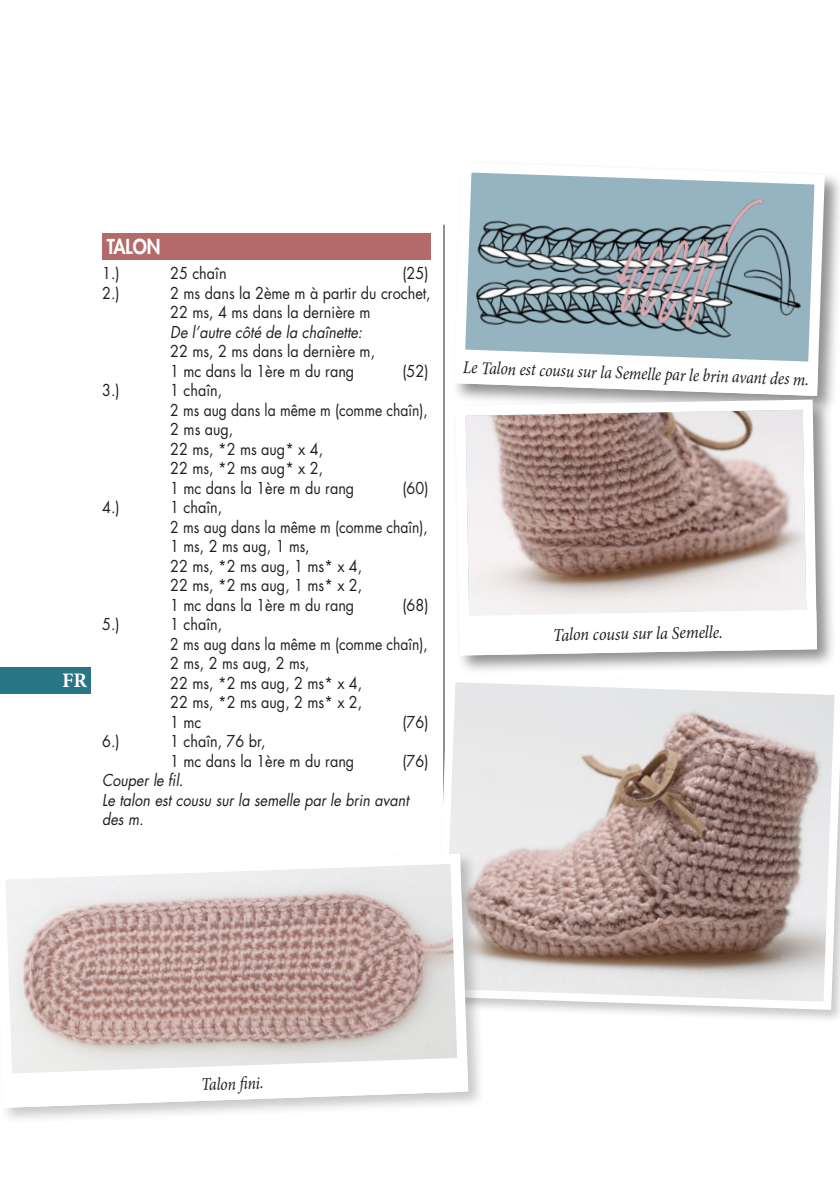
<style>
.page{position:relative;width:840px;height:1191px;background:#fff}
.page>*{position:absolute;margin:0;border:0;box-sizing:border-box;transform-origin:0 0}
.t1{font:700 20.6px "Minion Pro";color:#fff}
.t2{font:800 20px "Futura Std";color:#fff;scale:.9 1}
.t3{font:italic 18px "Minion Pro";color:#231f20;scale:.87 1}
.t4{font:italic 18px "Minion Pro";color:#231f20;scale:.9 1}
.t5{font:16px/19.4px "Futura Std";color:#231f20;scale:.9 1}
.t6{font:italic 16px/19.6px "Futura Std";color:#231f20;scale:.9 1}
</style>
<div class="page">
<hr style="left:443px;top:225px;width:1px;height:737px;background:#231f20">
<div style="left:102px;top:233px;width:328px;height:26px;background:#b26b6a"></div>
<svg style="left:443px;top:670px;width:396px;height:344px"></svg>
<div style="left:0;top:851px;width:485px;height:274px;background:#231f20;opacity:.24"></div>
<svg style="left:0;top:848px;width:450px;height:265px"></svg>
<svg style="left:2px;top:1057px;width:448px;height:50px"></svg>
<div style="left:451px;top:160px;width:388px;height:255px;background:#231f20;opacity:.5"></div>
<svg style="left:451px;top:160px;width:378px;height:236px"></svg>
<svg style="left:454px;top:349px;width:363px;height:45px"></svg>
<div style="left:452px;top:396px;width:383px;height:279px;background:#231f20;opacity:.5"></div>
<svg style="left:450px;top:394px;width:371px;height:731px"></svg>
<svg style="left:459px;top:610px;width:357px;height:45px"></svg>
<div style="left:0;top:666px;width:91px;height:27px;background:#287586"></div>
<p class="t1" style="left:57px;top:666px;width:31px">UKFR</p>
<p class="t2" style="left:107px;top:234px;width:61px">TALON</p>
<p class="t5" style="left:102px;top:264px;width:21px">1.)</p>
<p class="t5" style="left:170px;top:264px;width:64px">25 chaîn</p>
<p class="t5" style="left:402px;top:264px;width:30px">(25)</p>
<p class="t5" style="left:102px;top:283px;width:21px">2.)</p>
<p class="t5" style="left:170px;top:283px;width:291px">2 ms dans la 2ème m à partir du crochet,<br>22 ms, 4 ms dans la dernière m</p>
<p class="t6" style="left:170px;top:322px;width:215px">De l’autre côté de la chaînette:</p>
<p class="t5" style="left:170px;top:341px;width:229px">22 ms, 2 ms dans la dernière m,<br>1 mc dans la 1ère m du rang</p>
<p class="t5" style="left:402px;top:361px;width:30px">(52)</p>
<p class="t5" style="left:102px;top:381px;width:21px">3.)</p>
<p class="t5" style="left:170px;top:381px;width:287px">1 chaîn,<br>2 ms aug dans la même m (comme chaîn),<br>2 ms aug,<br>22 ms, *2 ms aug* x 4,<br>22 ms, *2 ms aug* x 2,<br>1 mc dans la 1ère m du rang</p>
<p class="t5" style="left:402px;top:478px;width:30px">(60)</p>
<p class="t5" style="left:102px;top:498px;width:21px">4.)</p>
<p class="t5" style="left:170px;top:498px;width:287px">1 chaîn,<br>2 ms aug dans la même m (comme chaîn),<br>1 ms, 2 ms aug, 1 ms,<br>22 ms, *2 ms aug, 1 ms* x 4,<br>22 ms, *2 ms aug, 1 ms* x 2,<br>1 mc dans la 1ère m du rang</p>
<p class="t5" style="left:402px;top:595px;width:30px">(68)</p>
<p class="t5" style="left:102px;top:615px;width:21px">5.)</p>
<p class="t5" style="left:170px;top:615px;width:287px">1 chaîn,<br>2 ms aug dans la même m (comme chaîn),<br>2 ms, 2 ms aug, 2 ms,<br>22 ms, *2 ms aug, 2 ms* x 4,<br>22 ms, *2 ms aug, 2 ms* x 2,<br>1 mc</p>
<p class="t5" style="left:402px;top:712px;width:30px">(76)</p>
<p class="t5" style="left:102px;top:732px;width:21px">6.)</p>
<p class="t5" style="left:170px;top:732px;width:206px">1 chaîn, 76 br,<br>1 mc dans la 1ère m du rang</p>
<p class="t5" style="left:402px;top:751px;width:30px">(76)</p>
<p class="t6" style="left:102px;top:770px;width:342px">Couper le fil.<br>Le talon est cousu sur la semelle par le brin avant des m.</p>
<p class="t3" style="left:463px;top:355px;width:399px;rotate:2deg">Le Talon est cousu sur la Semelle par le brin avant des m.</p>
<p class="t4" style="left:552px;top:622px;width:190px;rotate:-1deg">Talon cousu sur la Semelle.</p>
<p class="t3" style="left:200px;top:1072px;width:73px;rotate:-2deg">Talon fi ni.</p>
</div>
